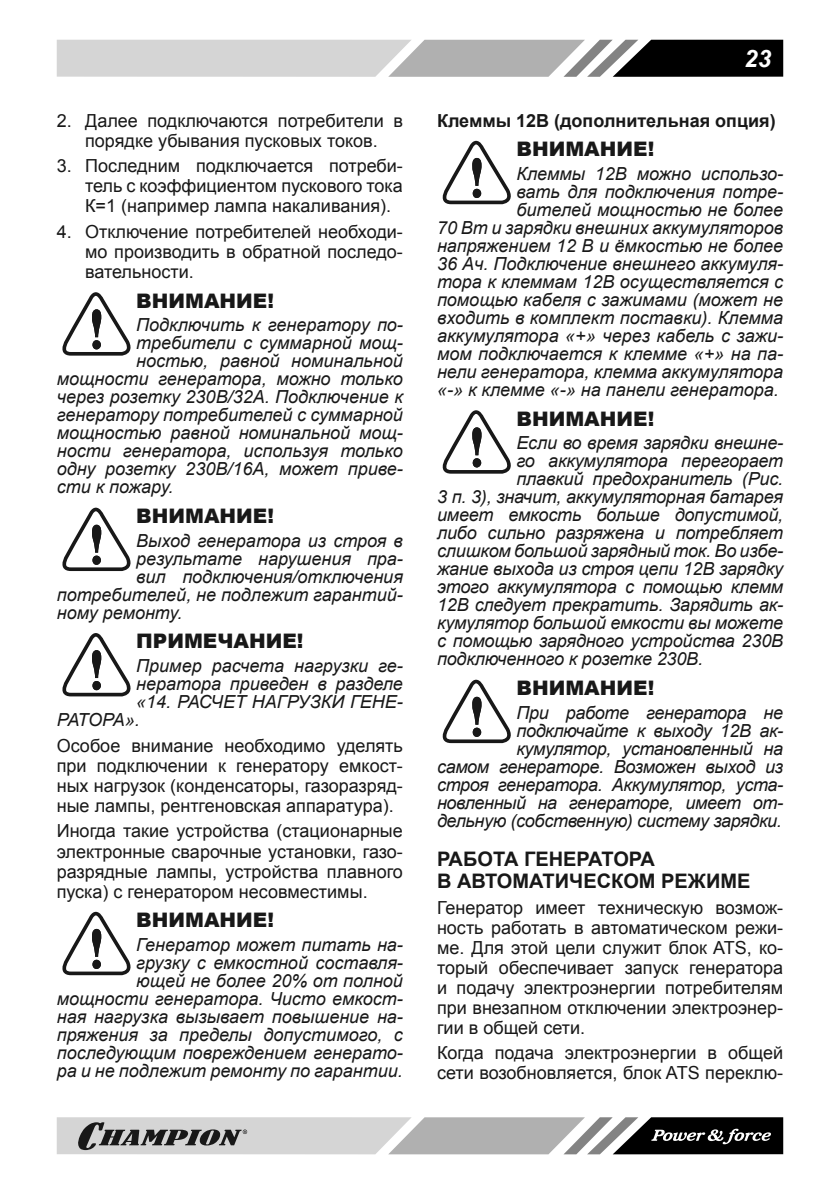
<style>
.page{position:relative;width:840px;height:1191px;background:#fff}
.page>*{position:absolute;margin:0;border:0;box-sizing:border-box;transform-origin:0 0}
.t1{font:italic 700 24px "Arial";color:#fff}
.t2{font:900 20px "Arial";color:#181818}
.t3{font:700 20px/22px "Arial";color:#181818}
.t4{font:italic 18px/18px "Arial";color:#181818;text-align:right}
.t5{font:18px/20px "Arial";color:#181818;text-align:justify}
.t6{font:italic 18px/18px "Arial";letter-spacing:-.02em;color:#181818;text-align:right}
.t7{font:700 18px "Arial";color:#181818}
</style>
<div class="page">
<svg style="left:57px;top:40px;width:725px;height:37px;background:#a1a1a1"></svg>
<svg style="left:57px;top:1117px;width:725px;height:37px;background:#9b9b9b"></svg>
<svg style="left:62px;top:292px;width:69px;height:63px"></svg>
<svg style="left:62px;top:507px;width:69px;height:64px"></svg>
<svg style="left:62px;top:633px;width:69px;height:63px"></svg>
<svg style="left:62px;top:911px;width:69px;height:64px"></svg>
<svg style="left:442px;top:141px;width:69px;height:63px"></svg>
<svg style="left:442px;top:410px;width:69px;height:63px"></svg>
<svg style="left:442px;top:679px;width:69px;height:64px"></svg>
<p class="t5" style="left:57px;top:110px;width:347px;text-align:center">2. Далее подключаются потребители в порядке убывания пусковых токов.</p>
<p class="t5" style="left:85px;top:156px;width:319px;text-indent:-28px">3. Последним подключается потреби&shy;тель с коэффициентом пускового тока К=1 (например лампа накаливания).</p>
<p class="t5" style="left:85px;top:222px;width:319px;text-indent:-28px">4. Отключение потребителей необходи&shy;мо производить в обратной последо&shy;вательности.</p>
<p class="t2" style="left:136px;top:286px;width:139px">ВНИМАНИЕ!</p>
<p class="t4" style="left:136px;top:316px;width:268px">Подключить к генератору по-</p>
<p class="t4" style="left:136px;top:334px;width:268px">требители с суммарной мощ-</p>
<p class="t4" style="left:136px;top:352px;width:268px">ностью, равной номинальной</p>
<p class="t4" style="left:57px;top:370px;width:347px">мощности генератора, можно только</p>
<p class="t4" style="left:57px;top:388px;width:347px">через розетку 230В/32А. Подключение к</p>
<p class="t4" style="left:57px;top:406px;width:347px">генератору потребителей с суммарной</p>
<p class="t4" style="left:57px;top:424px;width:347px">мощностью равной номинальной мощ-</p>
<p class="t4" style="left:57px;top:442px;width:347px">ности генератора, используя только</p>
<p class="t4" style="left:57px;top:460px;width:347px">одну розетку 230В/16А, может приве-</p>
<p class="t4" style="left:57px;top:478px;width:118px">сти к пожару.</p>
<p class="t2" style="left:136px;top:501px;width:139px">ВНИМАНИЕ!</p>
<p class="t4" style="left:136px;top:531px;width:268px">Выход генератора из строя в</p>
<p class="t4" style="left:136px;top:549px;width:268px">результате нарушения пра-</p>
<p class="t4" style="left:136px;top:567px;width:268px">вил подключения/отключения</p>
<p class="t4" style="left:57px;top:585px;width:347px">потребителей, не подлежит гарантий-</p>
<p class="t4" style="left:57px;top:603px;width:127px">ному ремонту.</p>
<p class="t2" style="left:136px;top:627px;width:169px">ПРИМЕЧАНИЕ!</p>
<p class="t4" style="left:136px;top:657px;width:268px">Пример расчета нагрузки ге-</p>
<p class="t4" style="left:136px;top:675px;width:268px">нератора приведен в разделе</p>
<p class="t4" style="left:136px;top:693px;width:268px">«14. РАСЧЕТ НАГРУЗКИ ГЕНЕ-</p>
<p class="t4" style="left:57px;top:711px;width:85px">РАТОРА».</p>
<p class="t5" style="left:57px;top:735px;width:347px">Особое внимание необходимо уделять при подключении к генератору емкост&shy;ных нагрузок (конденсаторы, газоразряд&shy;ные лампы, рентгеновская аппаратура).</p>
<p class="t5" style="left:57px;top:821px;width:347px">Иногда такие устройства (стационарные электронные сварочные установки, газо&shy;разрядные лампы, устройства плавного пуска) с генератором несовместимы.</p>
<p class="t2" style="left:136px;top:905px;width:139px">ВНИМАНИЕ!</p>
<p class="t4" style="left:57px;top:935px;width:347px">Генератор может питать на-<br>грузку с емкостной составля-<br>ющей не более 20% от полной мощности генератора. Чисто емкост&shy;ная нагрузка вызывает повышение на&shy;пряжения за пределы допустимого, с последующим повреждением генерато&shy;ра и не подлежит ремонту по гарантии.</p>
<h1 class="t1" style="left:743px;top:44px;width:28px">23</h1>
<p class="t7" style="left:437px;top:108px;width:340px">Клеммы 12В (дополнительная опция)</p>
<p class="t2" style="left:516px;top:135px;width:139px">ВНИМАНИЕ!</p>
<p class="t4" style="left:437px;top:165px;width:347px">Клеммы 12В можно использо-<br>вать для подключения потре-<br>бителей мощностью не более<br>70 Вт и зарядки внешних аккумуляторов напряжением 12 В и ёмкостью не более 36 Ач. Подключение внешнего аккумуля&shy;тора к клеммам 12В осуществляется с помощью кабеля с зажимами (может не входить в комплект поставки). Клемма аккумулятора «+» через кабель с зажи&shy;мом подключается к клемме «+» на па&shy;нели генератора, клемма аккумулятора «-» к клемме «-» на панели генератора.</p>
<p class="t2" style="left:516px;top:404px;width:139px">ВНИМАНИЕ!</p>
<p class="t4" style="left:516px;top:434px;width:268px">Если во время зарядки внешне-</p>
<p class="t4" style="left:516px;top:452px;width:268px">го аккумулятора перегорает</p>
<p class="t4" style="left:516px;top:470px;width:268px">плавкий предохранитель (Рис.</p>
<p class="t4" style="left:437px;top:488px;width:347px">3 п. 3), значит, аккумуляторная батарея</p>
<p class="t4" style="left:437px;top:506px;width:347px">имеет емкость больше допустимой,</p>
<p class="t4" style="left:437px;top:524px;width:347px">либо сильно разряжена и потребляет</p>
<p class="t4" style="left:437px;top:542px;width:347px">слишком большой зарядный ток. Во избе-</p>
<p class="t4" style="left:437px;top:560px;width:347px">жание выхода из строя цепи 12В зарядку</p>
<p class="t4" style="left:437px;top:578px;width:347px">этого аккумулятора с помощью клемм</p>
<p class="t4" style="left:437px;top:596px;width:347px">12В следует прекратить. Зарядить ак-</p>
<p class="t4" style="left:437px;top:614px;width:347px">кумулятор большой емкости вы можете</p>
<p class="t4" style="left:437px;top:632px;width:347px">с помощью зарядного устройства 230В</p>
<p class="t4" style="left:437px;top:650px;width:267px">подключенного к розетке 230В.</p>
<p class="t2" style="left:516px;top:673px;width:139px">ВНИМАНИЕ!</p>
<p class="t6" style="left:437px;top:703px;width:347px">При работе генератора не подключайте к выходу 12В ак&shy;кумулятор, установленный на<br>самом генераторе. Возможен выход из строя генератора. Аккумулятор, уста&shy;новленный на генераторе, имеет от&shy;дельную (собственную) систему зарядки.</p>
<p class="t3" style="left:437px;top:848px;width:315px">РАБОТА ГЕНЕРАТОРА<br>В АВТОМАТИЧЕСКОМ РЕЖИМЕ</p>
<p class="t5" style="left:437px;top:897px;width:347px">Генератор имеет техническую возмож&shy;ность работать в автоматическом режи&shy;ме. Для этой цели служит блок ATS, ко&shy;торый обеспечивает запуск генератора и подачу электроэнергии потребителям при внезапном отключении электроэнер&shy;гии в общей сети.</p>
<p class="t5" style="left:437px;top:1043px;width:347px">Когда подача электроэнергии в общей сети возобновляется, блок ATS переклю-</p>
</div>
